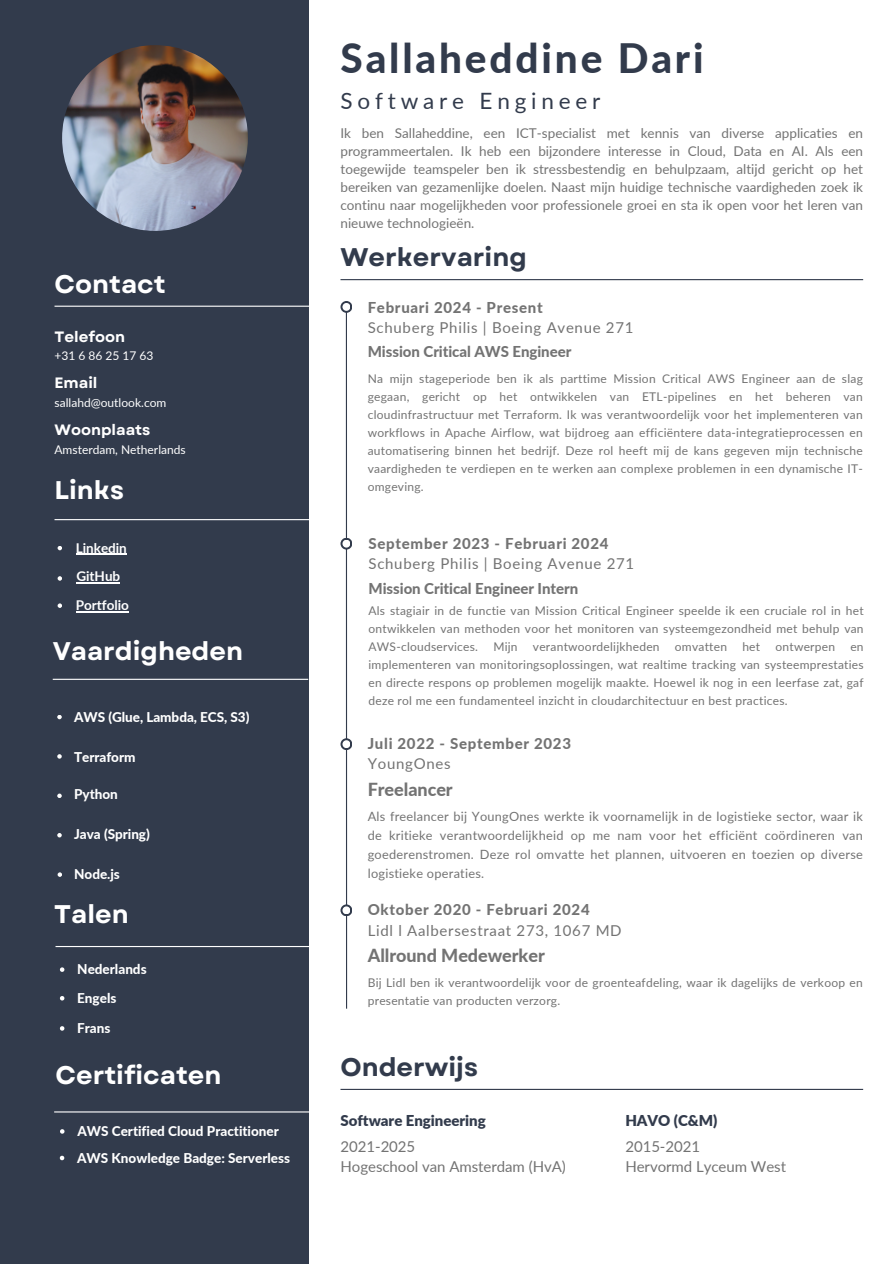
<style>
.page{position:relative;width:894px;height:1264px;background:#fff}
.page>*{position:absolute;margin:0;border:0;box-sizing:border-box;transform-origin:0 0}
.t1{font:800 40.5px "Lato";letter-spacing:.07em;color:#323b4c}
.t2{font:700 25.5px "Garet";color:#fff}
.t3{font:700 25.5px "Garet";color:#323b4c}
.t4{font:22.5px "Lato";letter-spacing:.215em;color:#323b4c}
.t5{font:800 18px "Lato";letter-spacing:-.005em;color:#737373}
.t6{font:15px "Lato";letter-spacing:.045em;color:#737373}
.t7{font:800 15px "Lato";letter-spacing:.045em;color:#737373}
.t8{font:15px "Lato";letter-spacing:-.005em;color:#737373}
.t9{font:800 15px "Lato";letter-spacing:-.005em;color:#737373}
.t10{font:900 15px "Lato";color:#323b4c}
.t11{font:700 15px "Garet";color:#fff}
.t12{font:13.5px/18px "Lato";color:#737373;text-align:justify}
.t13{font:800 13.5px "Lato";color:#fff}
.t14{font:700 13.5px "Lato";letter-spacing:-.005em;color:#fff}
.t15{font:12.75px/19px "Lato";letter-spacing:.02em;color:#737373;text-align:justify}
.t16{font:12px/18px "Lato";letter-spacing:.02em;color:#737373;text-align:justify}
.t17{font:12px "Lato";color:#fff}
</style>
<div class="page">
<div style="left:0;top:0;width:309px;height:1263px;background:#323b4c"></div>
<hr style="left:54px;top:305px;width:256px;height:2px;background:#fff">
<hr style="left:54px;top:519px;width:256px;height:1px;background:#fff">
<hr style="left:340px;top:279px;width:522px;height:1px;background:#323b4c">
<hr style="left:346px;top:306px;width:1px;height:702px;background:#323b4c">
<svg style="left:340px;top:537px;width:12px;height:12px"></svg>
<div style="left:342px;top:539px;width:8px;height:8px;background:#fff;border-radius:50%"></div>
<svg style="left:340px;top:738px;width:12px;height:12px"></svg>
<div style="left:342px;top:740px;width:8px;height:8px;background:#fff;border-radius:50%"></div>
<svg style="left:340px;top:904px;width:12px;height:12px"></svg>
<div style="left:342px;top:906px;width:8px;height:8px;background:#fff;border-radius:50%"></div>
<hr style="left:340px;top:1088px;width:522px;height:1px;background:#323b4c">
<img style="left:62px;top:45px;width:186px;height:186px;border-radius:50%">
<svg style="left:57px;top:715px;width:5px;height:4px"></svg>
<svg style="left:57px;top:754px;width:5px;height:4px"></svg>
<svg style="left:57px;top:793px;width:5px;height:5px"></svg>
<svg style="left:57px;top:833px;width:5px;height:4px"></svg>
<hr style="left:53px;top:678px;width:255px;height:2px;background:#fff">
<hr style="left:55px;top:946px;width:256px;height:1px;background:#fff">
<svg style="left:58px;top:546px;width:4px;height:4px"></svg>
<svg style="left:58px;top:576px;width:4px;height:4px"></svg>
<hr style="left:54px;top:1111px;width:255px;height:1px;background:#fff">
<hr style="left:76px;top:553px;width:51px;height:2px;background:#fff">
<svg style="left:60px;top:967px;width:4px;height:4px"></svg>
<svg style="left:60px;top:996px;width:4px;height:4px"></svg>
<svg style="left:60px;top:1026px;width:4px;height:4px"></svg>
<hr style="left:76px;top:582px;width:44px;height:1px;background:#fff">
<svg style="left:60px;top:1129px;width:4px;height:4px"></svg>
<svg style="left:340px;top:301px;width:12px;height:12px"></svg>
<div style="left:342px;top:303px;width:8px;height:8px;background:#fff;border-radius:50%"></div>
<hr style="left:76px;top:611px;width:53px;height:1px;background:#fff">
<svg style="left:58px;top:603px;width:4px;height:5px"></svg>
<svg style="left:60px;top:1155px;width:4px;height:5px"></svg>
<svg style="left:58px;top:872px;width:4px;height:4px"></svg>
<h2 class="t2" style="left:54px;top:265px;width:113px">Contact</h2>
<h6 class="t11" style="left:54px;top:325px;width:72px">Telefoon</h6>
<p class="t17" style="left:54px;top:348px;width:100px">+31 6 86 25 17 63</p>
<h6 class="t11" style="left:54px;top:372px;width:44px">Email</h6>
<p class="t17" style="left:54px;top:395px;width:113px">sallahd@outlook.com</p>
<h2 class="t11" style="left:54px;top:419px;width:97px">Woonplaats</h2>
<p class="t17" style="left:54px;top:442px;width:133px">Amsterdam, Netherlands</p>
<h6 class="t2" style="left:54px;top:471px;width:71px">Links</h6>
<p class="t14" style="left:76px;top:539px;width:52px">Linkedin</p>
<p class="t14" style="left:76px;top:568px;width:45px">GitHub</p>
<p class="t14" style="left:76px;top:597px;width:54px">Portfolio</p>
<h4 class="t2" style="left:53px;top:633px;width:192px">Vaardigheden</h4>
<h6 class="t13" style="left:74px;top:709px;width:177px">AWS (Glue, Lambda, ECS, S3)</h6>
<h6 class="t13" style="left:74px;top:749px;width:63px">Terraform</h6>
<p class="t13" style="left:74px;top:785px;width:45px">Python</p>
<p class="t13" style="left:74px;top:825px;width:77px">Java (Spring)</p>
<p class="t13" style="left:74px;top:865px;width:47px">Node.js</p>
<p class="t2" style="left:54px;top:895px;width:76px">Talen</p>
<h6 class="t13" style="left:77px;top:960px;width:71px">Nederlands</h6>
<p class="t13" style="left:77px;top:989px;width:41px">Engels</p>
<h6 class="t13" style="left:77px;top:1019px;width:35px">Frans</h6>
<h4 class="t2" style="left:55px;top:1056px;width:167px">Certificaten</h4>
<p class="t13" style="left:77px;top:1122px;width:203px">AWS Certified Cloud Practitioner</p>
<p class="t13" style="left:77px;top:1149px;width:214px">AWS Knowledge Badge: Serverless</p>
<h2 class="t1" style="left:340px;top:33px;width:364px">Sallaheddine Dari</h2>
<p class="t4" style="left:340px;top:87px;width:261px">Software Engineer</p>
<p class="t12" style="left:340px;top:124px;width:524px">Ik ben Sallaheddine, een ICT-specialist met kennis van diverse applicaties en programmeertalen. Ik heb een bijzondere interesse in Cloud, Data en AI. Als een toegewijde teamspeler ben ik stressbestendig en behulpzaam, altijd gericht op het bereiken van gezamenlijke doelen. Naast mijn huidige technische vaardigheden zoek ik continu naar mogelijkheden voor professionele groei en sta ik open voor het leren van nieuwe technologieën.</p>
<p class="t3" style="left:340px;top:239px;width:188px">Werkervaring</p>
<h6 class="t7" style="left:367px;top:298px;width:176px">Februari 2024 - Present</h6>
<h5 class="t6" style="left:367px;top:318px;width:267px">Schuberg Philis | Boeing Avenue 271</h5>
<h2 class="t9" style="left:367px;top:342px;width:205px">Mission Critical AWS Engineer</h2>
<p class="t16" style="left:367px;top:369px;width:496px">Na mijn stageperiode ben ik als parttime Mission Critical AWS Engineer aan de slag gegaan, gericht op het ontwikkelen van ETL-pipelines en het beheren van cloudinfrastructuur met Terraform. Ik was verantwoordelijk voor het implementeren van workflows in Apache Airflow, wat bijdroeg aan efficiëntere data-integratieprocessen en automatisering binnen het bedrijf. Deze rol heeft mij de kans gegeven mijn technische vaardigheden te verdiepen en te werken aan complexe problemen in een dynamische IT&shy;omgeving.</p>
<h2 class="t7" style="left:368px;top:534px;width:241px">September 2023 - Februari 2024</h2>
<p class="t6" style="left:368px;top:554px;width:267px">Schuberg Philis | Boeing Avenue 271</p>
<p class="t9" style="left:368px;top:578px;width:211px">Mission Critical Engineer Intern</p>
<p class="t16" style="left:368px;top:601px;width:496px">Als stagiair in de functie van Mission Critical Engineer speelde ik een cruciale rol in het ontwikkelen van methoden voor het monitoren van systeemgezondheid met behulp van AWS-cloudservices.</p>
<p class="t16" style="left:493px;top:637px;width:26px">Mijn</p>
<p class="t16" style="left:532px;top:637px;width:128px">verantwoordelijkheden</p>
<p class="t16" style="left:674px;top:637px;width:54px">omvatten</p>
<p class="t16" style="left:742px;top:637px;width:19px">het</p>
<p class="t16" style="left:775px;top:637px;width:61px">ontwerpen</p>
<p class="t16" style="left:368px;top:637px;width:496px;text-indent:481px">en implementeren van monitoringsoplossingen, wat realtime tracking van systeemprestaties en directe respons op problemen mogelijk maakte. Hoewel ik nog in een leerfase zat, gaf deze rol me een fundamenteel inzicht in cloudarchitectuur en best practices.</p>
<p class="t7" style="left:367px;top:734px;width:205px">Juli 2022 - September 2023</p>
<p class="t6" style="left:367px;top:754px;width:84px">YoungOnes</p>
<p class="t5" style="left:367px;top:778px;width:86px">Freelancer</p>
<p class="t15" style="left:367px;top:806px;width:496px">Als freelancer bij YoungOnes werkte ik voornamelijk in de logistieke sector, waar ik de kritieke verantwoordelijkheid op me nam voor het efficiënt coördineren van goederenstromen. Deze rol omvatte het plannen, uitvoeren en toezien op diverse logistieke operaties.</p>
<p class="t7" style="left:367px;top:900px;width:223px">Oktober 2020 - Februari 2024</p>
<p class="t6" style="left:367px;top:920px;width:255px">Lidl l Aalbersestraat 273, 1067 MD</p>
<p class="t5" style="left:367px;top:944px;width:178px">Allround Medewerker</p>
<h2 class="t16" style="left:367px;top:973px;width:496px">Bij Lidl ben ik verantwoordelijk voor de groenteafdeling, waar ik dagelijks de verkoop en presentatie van producten verzorg.</h2>
<h6 class="t3" style="left:340px;top:1048px;width:139px">Onderwijs</h6>
<h2 class="t10" style="left:340px;top:1111px;width:147px">Software Engineering</h2>
<h6 class="t8" style="left:340px;top:1136px;width:76px">2021-2025</h6>
<p class="t8" style="left:340px;top:1157px;width:227px">Hogeschool van Amsterdam (HvA)</p>
<h1 class="t10" style="left:625px;top:1111px;width:94px">HAVO (C&amp;M)</h1>
<h3 class="t8" style="left:625px;top:1136px;width:76px">2015-2021</h3>
<p class="t8" style="left:625px;top:1157px;width:162px">Hervormd Lyceum West</p>
</div>
